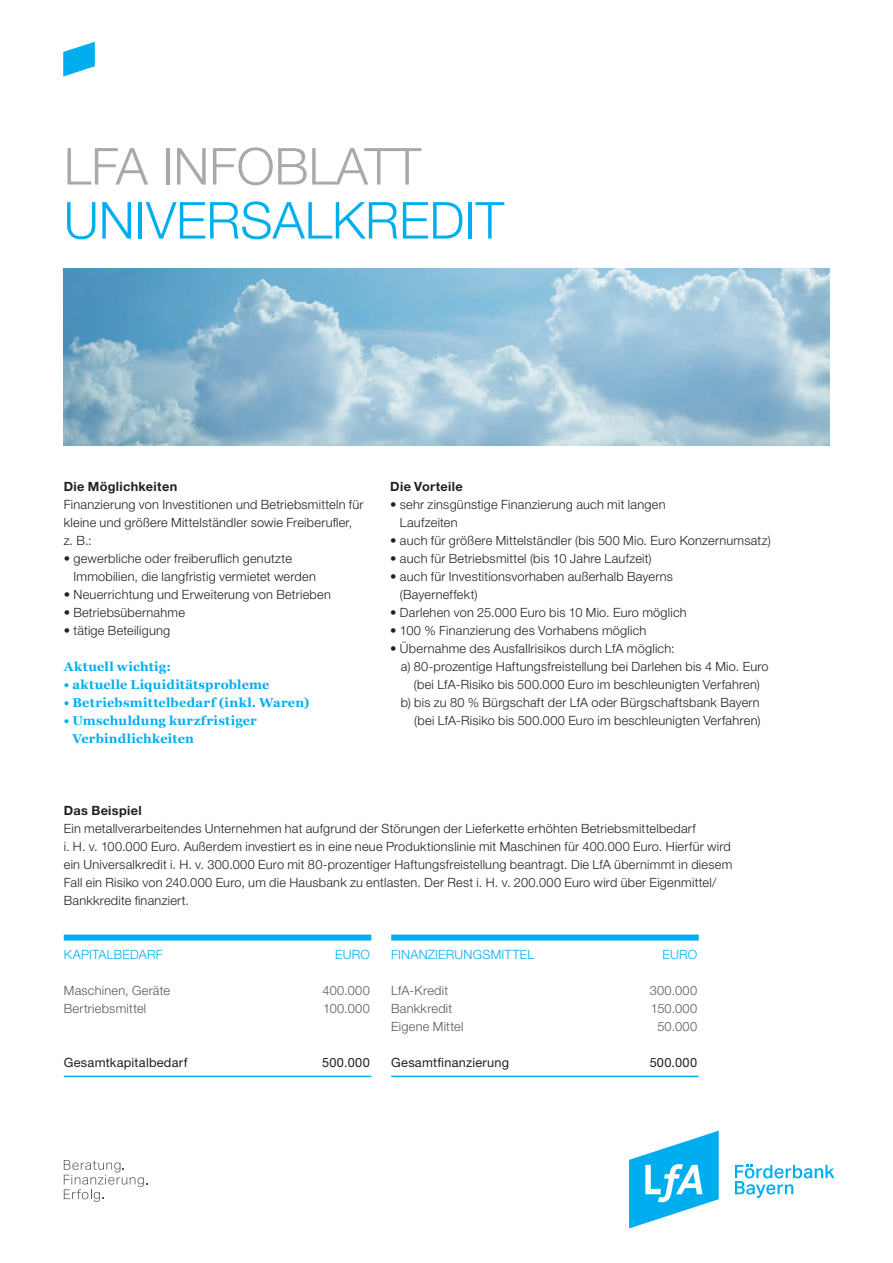
<style>
.page{position:relative;width:893px;height:1263px;background:#fff}
.page>*{position:absolute;margin:0;border:0;box-sizing:border-box;transform-origin:0 0}
.Headline_34_Pt{font:300 51px "Helvetica Neue LT Std";color:#00aeef}
.Headline_34_Pt-2{font:300 51px "Helvetica Neue LT Std";color:#a8a9ad}
.Copy{font:300 12.75px/18px "Helvetica Neue LT Std";letter-spacing:.02em;color:#231f20}
.Copy__Unterpunkte_a{font:300 12.75px/18px "Helvetica Neue LT Std";letter-spacing:.02em;color:#231f20;text-align:center}
.Hinweis__Auszeichnun{font:700 12.75px/18px "Georgia";letter-spacing:.02em;color:#00aeef}
.T-Tabelle__Copy_2020{font:300 12.75px "Helvetica Neue LT Std";letter-spacing:.02em;color:#57585a}
.T-Tabelle__Abschluss{font:12.75px "Helvetica Neue LT Std";letter-spacing:.02em;color:#231f20}
.T-Tabelle__Headline{font:300 12.75px "Helvetica Neue LT Std";letter-spacing:.015em;color:#00aeef}
.Copy__Auszeichnung{font:700 12.75px "Helvetica Neue LT Std";letter-spacing:.025em;color:#231f20}
</style>
<div class="page">
<svg style="left:63px;top:42px;width:32px;height:35px"></svg>
<div style="left:64px;top:934px;width:307px;height:6px;background:#00aeef"></div>
<hr style="left:64px;top:1076px;width:307px;height:1px;background:#00aeef">
<div style="left:391px;top:934px;width:308px;height:6px;background:#00aeef"></div>
<hr style="left:391px;top:1076px;width:308px;height:1px;background:#00aeef">
<img style="left:64px;top:269px;width:765px;height:176px">
<svg style="left:629px;top:1131px;width:90px;height:97px"></svg>
<svg style="left:735px;top:1165px;width:99px;height:33px"></svg>
<svg style="left:64px;top:1160px;width:83px;height:42px"></svg>
<p class="Headline_34_Pt-2" style="left:64px;top:135px;width:359px">LFA INFOBLATT</p>
<p class="Headline_34_Pt" style="left:64px;top:189px;width:442px">UNIVERSALKREDIT</p>
<p class="Copy__Auszeichnung" style="left:64px;top:478px;width:115px">Die Möglichkeiten</p>
<p class="Copy" style="left:64px;top:495px;width:301px">Finanzierung von Investitionen und Betriebsmitteln für kleine und größere Mittelständler sowie Freiberufler, z. B.:</p>
<p class="Copy" style="left:73px;top:549px;width:244px;text-indent:-10px">• gewerbliche oder freiberuflich genutzte<br>Immobilien, die langfristig vermietet werden</p>
<p class="Copy" style="left:64px;top:585px;width:269px">• Neuerrichtung und Erweiterung von Betrieben</p>
<p class="Copy" style="left:64px;top:603px;width:123px">• Betriebsübernahme</p>
<p class="Copy" style="left:64px;top:621px;width:108px">• tätige Beteiligung</p>
<p class="Hinweis__Auszeichnun" style="left:64px;top:656px;width:109px">Aktuell wichtig:</p>
<p class="Hinweis__Auszeichnun" style="left:64px;top:674px;width:207px">• aktuelle Liquiditätsprobleme</p>
<p class="Hinweis__Auszeichnun" style="left:64px;top:692px;width:247px">• Betriebsmittelbedarf (inkl. Waren)</p>
<p class="Hinweis__Auszeichnun" style="left:72px;top:710px;width:186px;text-indent:-9px">• Umschuldung kurzfristiger<br>Verbindlichkeiten</p>
<p class="Copy__Auszeichnung" style="left:390px;top:478px;width:74px">Die Vorteile</p>
<p class="Copy" style="left:400px;top:495px;width:267px;text-indent:-10px">• sehr zinsgünstige Finanzierung auch mit langen<br>Laufzeiten</p>
<p class="Copy" style="left:390px;top:531px;width:382px">• auch für größere Mittelständler (bis 500 Mio. Euro Konzernumsatz)</p>
<p class="Copy" style="left:390px;top:549px;width:263px">• auch für Betriebsmittel (bis 10 Jahre Laufzeit)</p>
<p class="Copy" style="left:400px;top:567px;width:274px;text-indent:-10px">• auch für Investitionsvorhaben außerhalb Bayerns (Bayerneffekt)</p>
<p class="Copy" style="left:390px;top:603px;width:298px">• Darlehen von 25.000 Euro bis 10 Mio. Euro möglich</p>
<p class="Copy" style="left:390px;top:621px;width:258px">• 100 % Finanzierung des Vorhabens möglich</p>
<p class="Copy" style="left:390px;top:639px;width:286px">• Übernahme des Ausfallrisikos durch LfA möglich:</p>
<p class="Copy__Unterpunkte_a" style="left:401px;top:657px;width:369px">a) 80-prozentige Haftungsfreistellung bei Darlehen bis 4 Mio. Euro (bei LfA-Risiko bis 500.000 Euro im beschleunigten Verfahren)</p>
<p class="Copy__Unterpunkte_a" style="left:401px;top:693px;width:361px;text-align:right">b) bis zu 80 % Bürgschaft der LfA oder Bürgschaftsbank Bayern (bei LfA-Risiko bis 500.000 Euro im beschleunigten Verfahren)</p>
<p class="Copy__Auszeichnung" style="left:64px;top:802px;width:80px">Das Beispiel</p>
<p class="Copy" style="left:64px;top:819px;width:670px">Ein metallverarbeitendes Unternehmen hat aufgrund der Störungen der Lieferkette erhöhten Betriebsmittelbedarf<br>i. H. v. 100.000 Euro. Außerdem investiert es in eine neue Produktionslinie mit Maschinen für 400.000 Euro. Hierfür wird ein Universalkredit i. H. v. 300.000 Euro mit 80-prozentiger Haftungsfreistellung beantragt. Die LfA übernimmt in diesem Fall ein Risiko von 240.000 Euro, um die Hausbank zu entlasten. Der Rest i. H. v. 200.000 Euro wird über Eigenmittel/ Bankkredite finanziert.</p>
<p class="T-Tabelle__Headline" style="left:64px;top:946px;width:101px">KAPITALBEDARF</p>
<p class="T-Tabelle__Headline" style="left:335px;top:946px;width:36px">EURO</p>
<p class="T-Tabelle__Copy_2020" style="left:64px;top:982px;width:108px">Maschinen, Geräte</p>
<p class="T-Tabelle__Copy_2020" style="left:322px;top:982px;width:49px">400.000</p>
<p class="T-Tabelle__Copy_2020" style="left:64px;top:1000px;width:84px">Bertriebsmittel</p>
<p class="T-Tabelle__Copy_2020" style="left:323px;top:1000px;width:48px">100.000</p>
<p class="T-Tabelle__Abschluss" style="left:64px;top:1054px;width:125px">Gesamtkapitalbedarf</p>
<p class="T-Tabelle__Abschluss" style="left:322px;top:1054px;width:49px">500.000</p>
<p class="T-Tabelle__Headline" style="left:391px;top:946px;width:145px">FINANZIERUNGSMITTEL</p>
<p class="T-Tabelle__Headline" style="left:662px;top:946px;width:36px">EURO</p>
<p class="T-Tabelle__Copy_2020" style="left:391px;top:982px;width:58px">LfA-Kredit</p>
<p class="T-Tabelle__Copy_2020" style="left:650px;top:982px;width:49px">300.000</p>
<p class="T-Tabelle__Copy_2020" style="left:391px;top:1000px;width:63px">Bankkredit</p>
<p class="T-Tabelle__Copy_2020" style="left:651px;top:1000px;width:48px">150.000</p>
<p class="T-Tabelle__Copy_2020" style="left:391px;top:1018px;width:74px">Eigene Mittel</p>
<p class="T-Tabelle__Copy_2020" style="left:657px;top:1018px;width:41px">50.000</p>
<p class="T-Tabelle__Abschluss" style="left:391px;top:1054px;width:119px">Gesamtfinanzierung</p>
<p class="T-Tabelle__Abschluss" style="left:650px;top:1054px;width:49px">500.000</p>
</div>
